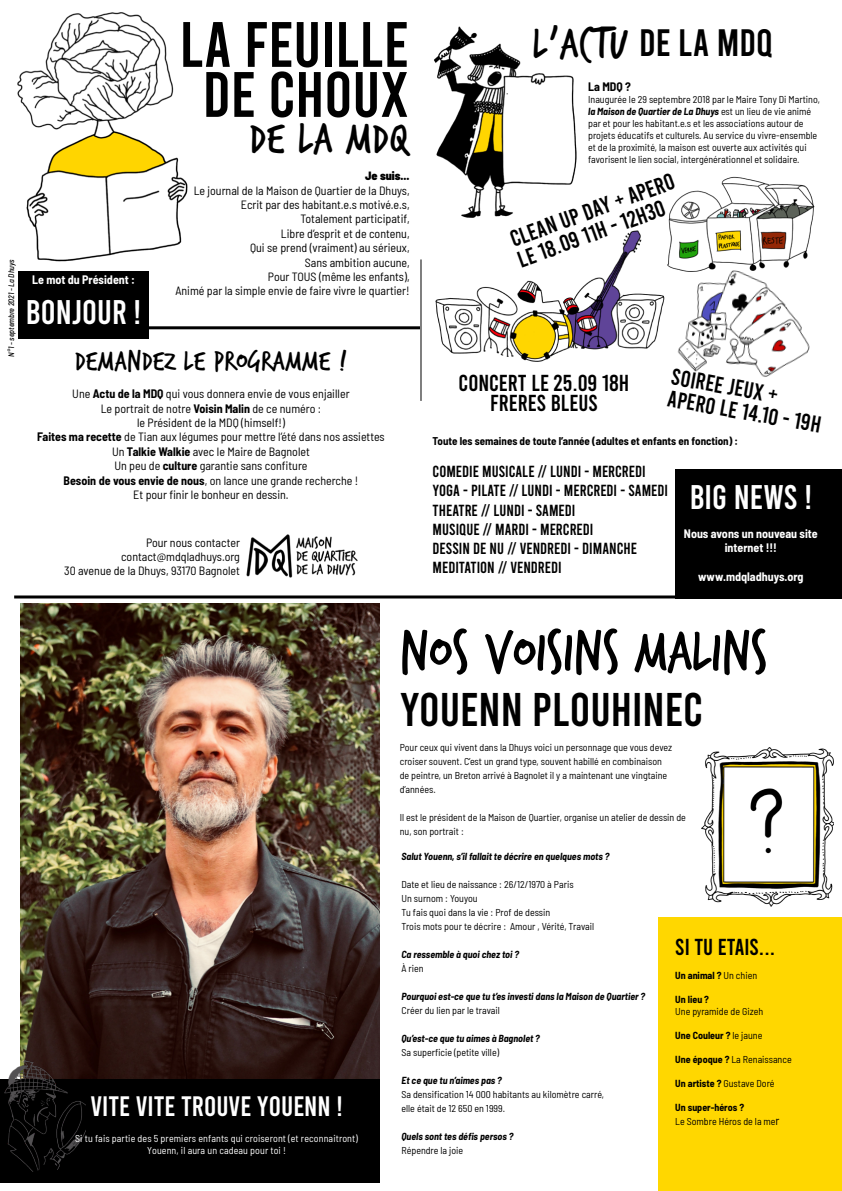
<style>
.page{position:relative;width:842px;height:1191px;background:#fff}
.page>*{position:absolute;margin:0;border:0;box-sizing:border-box;transform-origin:0 0}
.t1{font:64px/50px "Bebas";color:#000;text-align:center}
.t2{font:61px "Trash Hand";color:#000}
.t3{font:47px "Bebas";color:#000}
.t4{font:47px "Trash Hand";letter-spacing:.02em;color:#000}
.t5{font:38px "Bebas";color:#000}
.t6{font:34px "Bebas";color:#fff}
.t7{font:30px "Trash Hand";letter-spacing:.02em;color:#000}
.t8{font:28px "Bebas";color:#fff}
.t9{font:23px/22px "Bebas";color:#000}
.t10{font:16px/19.2px "Bebas";color:#000}
.t11{font:semi-condensed 12px/14.4px "Barlow";color:#000;text-align:right}
.t12{font:700 semi-condensed 12px/14.4px "Barlow";color:#fff;text-align:center}
.t13{font:900 semi-condensed 12px "Barlow";color:#000}
.t14{font:700 semi-condensed 12px "Barlow";color:#000}
.t15{font:700 semi-condensed 11px "Barlow";color:#000}
.t16{font:semi-condensed 10px/14px "Barlow";color:#000}
.t17{font:italic 700 semi-condensed 10px "Barlow";color:#000}
.t18{font:semi-condensed 10px/12px "Barlow";letter-spacing:.01em;color:#fff;text-align:center}
.t19{font:700 semi-condensed 10px "Barlow";color:#000}
.t20{font:italic 500 semi-condensed 8px "Barlow";color:#000}
.s1{font-weight:700}
.s2{font-family:"Trash Hand";font-size:46px}
.s3{font-weight:700;font-style:italic}
.s4{font-weight:400}
.s5{font-size:12px}
</style>
<div class="page">
<img style="left:702px;top:747px;width:132px;height:160px">
<div style="left:675px;top:469px;width:167px;height:129px;background:#000"></div>
<div style="left:18px;top:271px;width:131px;height:68px;background:#000"></div>
<img style="left:17px;top:12px;width:171px;height:250px">
<hr style="left:20px;top:326px;width:400px;height:3px;background:#000">
<img style="left:434px;top:26px;width:143px;height:192px">
<div style="left:659px;top:917px;width:183px;height:274px;background:#ffd700"></div>
<hr style="left:14px;top:595px;width:813px;height:3px;background:#000">
<img style="left:246px;top:534px;width:112px;height:44px">
<hr style="left:420px;top:259px;width:1px;height:142px;background:#000">
<img style="left:677px;top:278px;width:133px;height:99px">
<img style="left:668px;top:176px;width:147px;height:102px">
<img style="left:435px;top:223px;width:238px;height:139px">
<img style="left:21px;top:603px;width:359px;height:476px">
<div style="left:0;top:1079px;width:380px;height:103px;background:#000"></div>
<img style="left:4px;top:1052px;width:81px;height:120px">
<p class="t20" style="left:6px;top:356px;width:99px;rotate:-90deg">N°1 - septembre 2021 - La Dhuys</p>
<p class="t12" style="left:32px;top:271px;width:104px">Le mot du Président :</p>
<h3 class="t6" style="left:26px;top:295px;width:117px">BONJOUR !</h3>
<h1 class="t1" style="left:180px;top:19px;width:231px">LA FEUILLE<br>DE CHOUX</h1>
<h3 class="t4" style="left:250px;top:115px;width:160px">DE LA MDQ</h3>
<p class="t13" style="left:365px;top:167px;width:46px">Je suis...</p>
<p class="t11" style="left:175px;top:182px;width:236px">Le journal de la Maison de Quartier de la Dhuys, Ecrit par des habitant.e.s motivé.e.s,<br>Totalement participatif,<br>Libre d’esprit et de contenu,<br>Qui se prend (vraiment) au sérieux,<br>Sans ambition aucune,<br>Pour TOUS (même les enfants),<br>Animé par la simple envie de faire vivre le quartier!</p>
<h3 class="t7" style="left:75px;top:347px;width:273px">DEMANDEZ LE PROGRAMME !</h3>
<p class="t11" style="left:37px;top:386px;width:349px;text-align:center">Une <span class="s1">Actu de la MDQ</span> qui vous donnera envie de vous enjailler<br>Le portrait de notre <span class="s1">Voisin Malin</span> de ce numéro :<br>le Président de la MDQ (himself!)<br><span class="s1">Faites ma recette</span> de Tian aux légumes pour mettre l’été dans nos assiettes Un <span class="s1">Talkie Walkie</span> avec le Maire de Bagnolet<br>Un peu de <span class="s1">culture</span> garantie sans confiture<br><span class="s1">Besoin de vous envie de nous</span>, on lance une grande recherche !<br>Et pour finir le bonheur en dessin.</p>
<p class="t11" style="left:64px;top:534px;width:177px">Pour nous contacter contact@mdqladhuys.org<br>30 avenue de la Dhuys, 93170 Bagnolet</p>
<h3 class="t5" style="left:533px;top:24px;width:241px"><span class="s2">L’ACTU</span> DE LA MDQ</h3>
<p class="t14" style="left:588px;top:78px;width:44px">La MDQ ?</p>
<p class="t16" style="left:588px;top:92px;width:233px;line-height:12px">Inaugurée le 29 septembre 2018 par le Maire Tony Di Martino, <span class="s3">la Maison de Quartier de La Dhuys</span> est un lieu de vie animé par et pour les habitant.e.s et les associations autour de projets éducatifs et culturels. Au service du vivre-ensemble et de la proximité, la maison est ouverte aux activités qui favorisent le lien social, intergénérationnel et solidaire.</p>
<h3 class="t9" style="left:507px;top:229px;width:166px;rotate:-20deg">CLEAN UP DAY + APERO<br>LE 18.09 11H - 12H30</h3>
<h3 class="t9" style="left:459px;top:373px;width:172px;line-height:20px;text-align:center">CONCERT LE 25.09 18H<br>FRERES BLEUS</h3>
<h3 class="t9" style="left:674px;top:365px;width:157px;rotate:10deg">SO IREE JEUX +<br>APERO LE 14.10 - 19H</h3>
<p class="t15" style="left:433px;top:433px;width:307px">Toute les semaines de toute l’année (adultes et enfants en fonction) :</p>
<h3 class="t10" style="left:433px;top:462px;width:237px">COMEDIE MUSICALE // LUNDI - MERCREDI<br>YOGA - PILATE // LUNDI - MERCREDI - SAMEDI<br>THEATRE // LUNDI - SAMEDI<br>MUSIQUE // MARDI - MERCREDI<br>DESSIN DE NU // VENDREDI - DIMANCHE<br>MEDITATION // VENDREDI</h3>
<h3 class="t6" style="left:690px;top:480px;width:124px">BIG NEWS !</h3>
<p class="t12" style="left:684px;top:525px;width:135px">Nous avons un nouveau site internet !!!</p>
<p class="t12" style="left:698px;top:568px;width:107px">www.mdqladhuys.org</p>
<h3 class="t8" style="left:90px;top:1091px;width:11px">VITE</h3>
<h3 class="t8" style="left:136px;top:1091px;width:11px">VITE</h3>
<h3 class="t8" style="left:181px;top:1091px;width:163px">TROUVE YOUENN !</h3>
<p class="t18" style="left:75px;top:1131px;width:284px">Si tu fais partie des 5 premiers enfants qui croiseront (et reconnaitront)<br>Youenn, il aura un cadeau pour toi !</p>
<h2 class="t2" style="left:400px;top:622px;width:369px">NOS VOISINS MALINS</h2>
<h3 class="t3" style="left:400px;top:685px;width:305px">YOUENN PLOUHINEC</h3>
<p class="t16" style="left:400px;top:739px;width:274px">Pour ceux qui vivent dans la Dhuys voici un personnage que vous devez croiser souvent. C’est un grand type, souvent habillé en combinaison de peintre, un Breton arrivé à Bagnolet il y a maintenant une vingtaine d’années.</p>
<p class="t16" style="left:400px;top:809px;width:288px">Il est le président de la Maison de Quartier, organise un atelier de dessin de nu, son portrait :</p>
<p class="t17" style="left:401px;top:849px;width:209px">Salut Youenn, s’il fallait te décrire en quelques mots ?</p>
<p class="t16" style="left:401px;top:876px;width:194px">Date et lieu de naissance : 26/12/1970 à Paris<br>Un surnom : Youyou<br>Tu fais quoi dans la vie : Prof de dessin<br>Trois mots pour te décrire : Amour , Vérité, Travail</p>
<p class="t17" style="left:401px;top:947px;width:119px">Ca ressemble à quoi chez toi ?</p>
<p class="t16" style="left:401px;top:960px;width:24px">À rien</p>
<p class="t17" style="left:401px;top:989px;width:245px">Pourquoi est-ce que tu t’es investi dans la Maison de Quartier ?</p>
<p class="t16" style="left:401px;top:1002px;width:100px">Créer du lien par le travail</p>
<p class="t17" style="left:401px;top:1031px;width:140px">Qu’est-ce que tu aimes à Bagnolet ?</p>
<p class="t16" style="left:401px;top:1044px;width:99px">Sa superficie (petite ville)</p>
<p class="t17" style="left:401px;top:1073px;width:102px">Et ce que tu n’aimes pas ?</p>
<p class="t16" style="left:401px;top:1086px;width:204px">Sa densification 14 000 habitants au kilomètre carré, elle était de 12 650 en 1999.</p>
<p class="t17" style="left:401px;top:1129px;width:113px">Quels sont tes défis persos ?</p>
<p class="t16" style="left:401px;top:1142px;width:63px">Répendre la joie</p>
<h3 class="t9" style="left:675px;top:935px;width:101px">SI TU ETAIS...</h3>
<p class="t19" style="left:675px;top:967px;width:83px">Un animal ? <span class="s4">Un chien</span></p>
<p class="t19" style="left:675px;top:991px;width:35px">Un lieu ?</p>
<p class="t16" style="left:675px;top:1003px;width:89px">Une pyramide de Gizeh</p>
<p class="t19" style="left:675px;top:1027px;width:89px">Une Couleur ? <span class="s4">le jaune</span></p>
<p class="t16" style="left:675px;top:1051px;width:118px"><span class="s1">Une époque ?</span> La Renaissance</p>
<p class="t16" style="left:675px;top:1075px;width:101px"><span class="s1">Un artiste ?</span> Gustave Doré</p>
<p class="t16" style="left:675px;top:1099px;width:106px;line-height:14.4px"><span class="s1">Un super-héros ?<br></span>Le Sombre Héros de la me<span class="s5">r</span></p>
</div>
